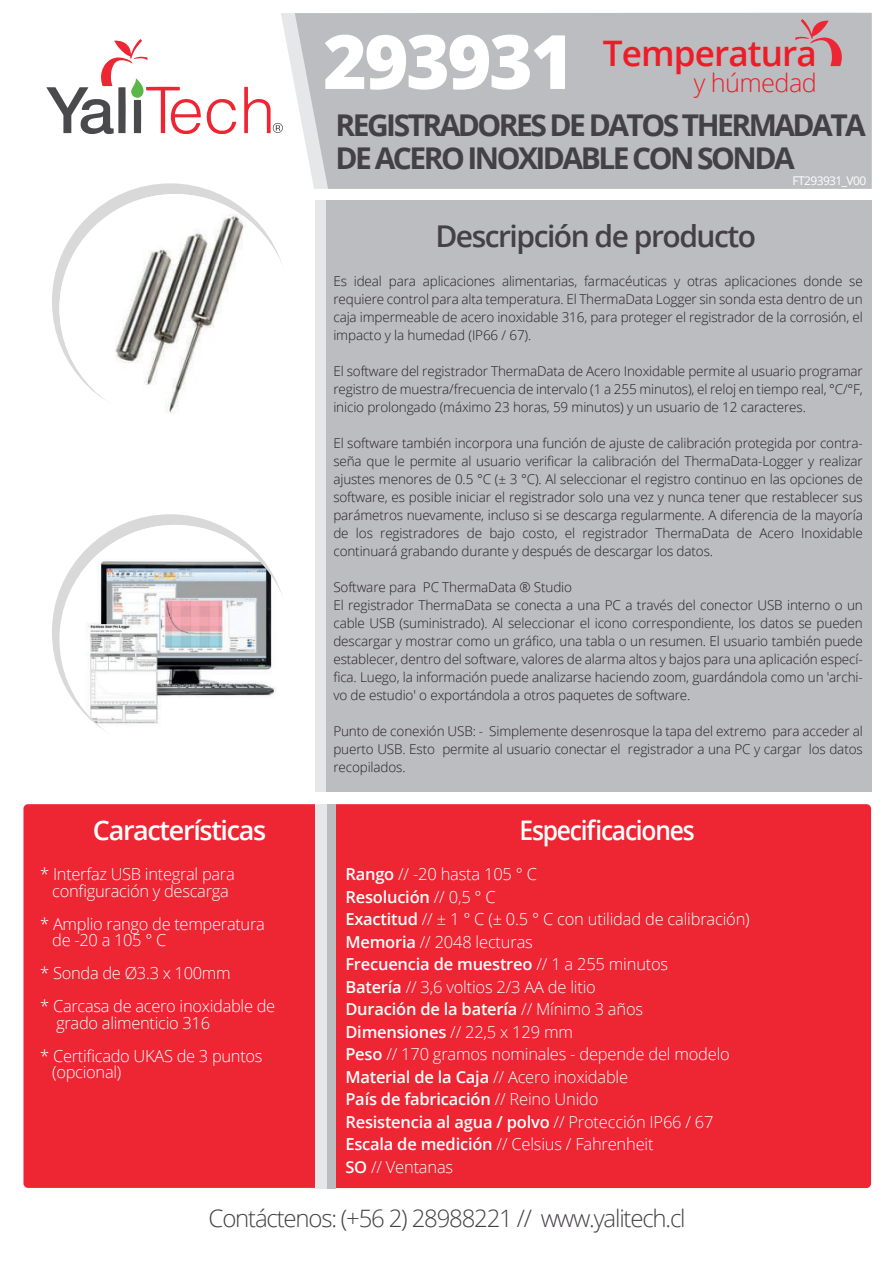
<style>
.page{position:relative;width:893px;height:1263px;background:#fff}
.page>*{position:absolute;margin:0;border:0;box-sizing:border-box;transform-origin:0 0}
.t1{font:800 75px "Open Sans";letter-spacing:-.035em;color:#fff}
.t2{font:600 35.1px "Open Sans";letter-spacing:-.025em;color:#ec1d29}
.t3{font:700 30px/33px "Open Sans";letter-spacing:-.085em;color:#444145}
.t4{font:600 30px "Open Sans";letter-spacing:-.05em;color:#444145}
.t5{font:600 27px "Open Sans";letter-spacing:-.05em;color:#fff;scale:.91 1}
.t6{font:600 27px "Open Sans";letter-spacing:-.05em;color:#fff}
.t7{font:300 25.35px "Open Sans";letter-spacing:-.025em;color:#ec1d29}
.t8{font:300 24px "Open Sans";letter-spacing:-.05em;color:#444145}
.t9{font:300 16.5px/22.5px "Open Sans";letter-spacing:-.02em;color:#fff}
.t10{font:300 13.5px/18px "Open Sans";letter-spacing:-.01em;color:#231f20;text-align:justify}
.t11{font:12px "Open Sans";letter-spacing:-.05em;color:#fff}
.s1{font-weight:600}
</style>
<div class="page">
<div style="left:315px;top:200px;width:555px;height:592px;background:#e6e7e9"></div>
<div style="left:327px;top:200px;width:545px;height:592px;background:#bcbdc0"></div>
<svg style="left:281px;top:13px;width:14px;height:73px"></svg>
<div style="left:295px;top:13px;width:577px;height:176px;background:#bcbdc0"></div>
<div style="left:23px;top:804px;width:303px;height:384px;background:#ee2533;border-radius:5px"></div>
<div style="left:326px;top:804px;width:545px;height:384px;background:#ee2533;border-radius:5px"></div>
<img style="left:59px;top:194px;width:223px;height:219px">
<div style="left:52px;top:514px;width:236px;height:236px;background:#dad9da;border-radius:50%"></div>
<svg style="left:59px;top:556px;width:169px;height:194px;fill:#fff"></svg>
<img style="left:80px;top:525px;width:208px;height:209px">
<div style="left:315px;top:804px;width:16px;height:384px;background:#e6e7e9"></div>
<div style="left:327px;top:804px;width:9px;height:384px;background:#bcbdc0"></div>
<svg style="left:207px;top:99px;width:29px;height:35px"></svg>
<svg style="left:46px;top:39px;width:155px;height:95px"></svg>
<svg style="left:244px;top:87px;width:39px;height:46px"></svg>
<svg style="left:795px;top:19px;width:47px;height:47px;background:#c69ba1"></svg>
<h1 class="t1" style="left:323px;top:5px;width:253px">293931</h1>
<h2 class="t2" style="left:603px;top:30px;width:216px">Temperatura</h2>
<h3 class="t7" style="left:694px;top:65px;width:125px">y húmedad</h3>
<h3 class="t3" style="left:336px;top:107px;width:532px">REGISTRADORES DE DATOS THERMADATA<br>DE ACERO INOXIDABLE CON SONDA</h3>
<h3 class="t4" style="left:435px;top:216px;width:322px">Descripción de producto</h3>
<p class="t11" style="left:793px;top:172px;width:75px">FT293931_V00</p>
<h3 class="t6" style="left:93px;top:812px;width:175px">Características</h3>
<p class="t9" style="left:40px;top:865px;width:196px;line-height:16.5px;text-align:center">* Interfaz USB integral para configuración y descarga</p>
<p class="t9" style="left:52px;top:915px;width:214px;line-height:16.5px;text-indent:-12px">* Amplio rango de temperatura de -20 a 105 ° C</p>
<p class="t9" style="left:40px;top:956px;width:236px;line-height:33px">* Sonda de Ø3.3 x 100mm<br>* Carcasa de acero inoxidable de</p>
<p class="t9" style="left:40px;top:1005px;width:224px;line-height:33px;text-indent:16px">grado alimenticio 316<br>* Certificado UKAS de 3 puntos</p>
<p class="t9" style="left:52px;top:1060px;width:71px">(opcional)</p>
<p class="t10" style="left:333px;top:272px;width:531px">Es ideal para aplicaciones alimentarias, farmacéuticas y otras aplicaciones donde se requiere control para alta temperatura. El ThermaData Logger sin sonda esta dentro de un caja impermeable de acero inoxidable 316, para proteger el registrador de la corrosión, el impacto y la humedad (IP66 / 67).</p>
<p class="t10" style="left:333px;top:362px;width:531px">El software del registrador ThermaData de Acero Inoxidable permite al usuario programar registro de muestra/frecuencia de intervalo (1 a 255 minutos), el reloj en tiempo real, °C/°F, inicio prolongado (máximo 23 horas, 59 minutos) y un usuario de 12 caracteres.</p>
<p class="t10" style="left:333px;top:434px;width:531px">El software también incorpora una función de ajuste de calibración protegida por contra&shy;seña que le permite al usuario verificar la calibración del ThermaData-Logger y realizar ajustes menores de 0.5 °C (± 3 °C). Al seleccionar el registro continuo en las opciones de software, es posible iniciar el registrador solo una vez y nunca tener que restablecer sus parámetros nuevamente, incluso si se descarga regularmente. A diferencia de la mayoría de los registradores de bajo costo, el registrador ThermaData de Acero Inoxidable continuará grabando durante y después de descargar los datos.</p>
<p class="t10" style="left:333px;top:578px;width:531px;text-align:left">Software para PC ThermaData ® Studio<br>El registrador ThermaData se conecta a una PC a través del conector USB interno o un cable USB (suministrado). Al seleccionar el icono correspondiente, los datos se pueden descargar y mostrar como un gráfico, una tabla o un resumen. El usuario también puede establecer, dentro del software, valores de alarma altos y bajos para una aplicación especí&shy;fica. Luego, la información puede analizarse haciendo zoom, guardándola como un 'archi&shy;vo de estudio' o exportándola a otros paquetes de software.</p>
<p class="t10" style="left:333px;top:722px;width:531px">Punto de conexión USB: - Simplemente desenrosque la tapa del extremo para acceder al puerto USB. Esto permite al usuario conectar el registrador a una PC y cargar los datos recopilados.</p>
<h3 class="t5" style="left:519px;top:812px;width:194px">Especificaciones</h3>
<p class="t9" style="left:345px;top:862px;width:406px"><span class="s1">Rango</span> // -20 hasta 105 ° C<br><span class="s1">Resolución</span> // 0,5 ° C<br><span class="s1">Exactitud</span> // ± 1 ° C (± 0.5 ° C con utilidad de calibración)<br><span class="s1">Memoria</span> // 2048 lecturas<br><span class="s1">Frecuencia de muestreo</span> // 1 a 255 minutos<br><span class="s1">Batería</span> // 3,6 voltios 2/3 AA de litio<br><span class="s1">Duración de la batería</span> // Mínimo 3 años<br><span class="s1">Dimensiones</span> // 22,5 x 129 mm<br><span class="s1">Peso</span> // 170 gramos nominales - depende del modelo <span class="s1">Material de la Caja</span> // Acero inoxidable<br><span class="s1">País de fabricación</span> // Reino Unido<br><span class="s1">Resistencia al agua / polvo</span> // Protección IP66 / 67<br><span class="s1">Escala de medición</span> // Celsius / Fahrenheit<br><span class="s1">SO</span> // Ventanas</p>
<h3 class="t8" style="left:209px;top:1201px;width:479px">Contáctenos: (+56 2) 28988221 // www.yalitech.cl</h3>
</div>
